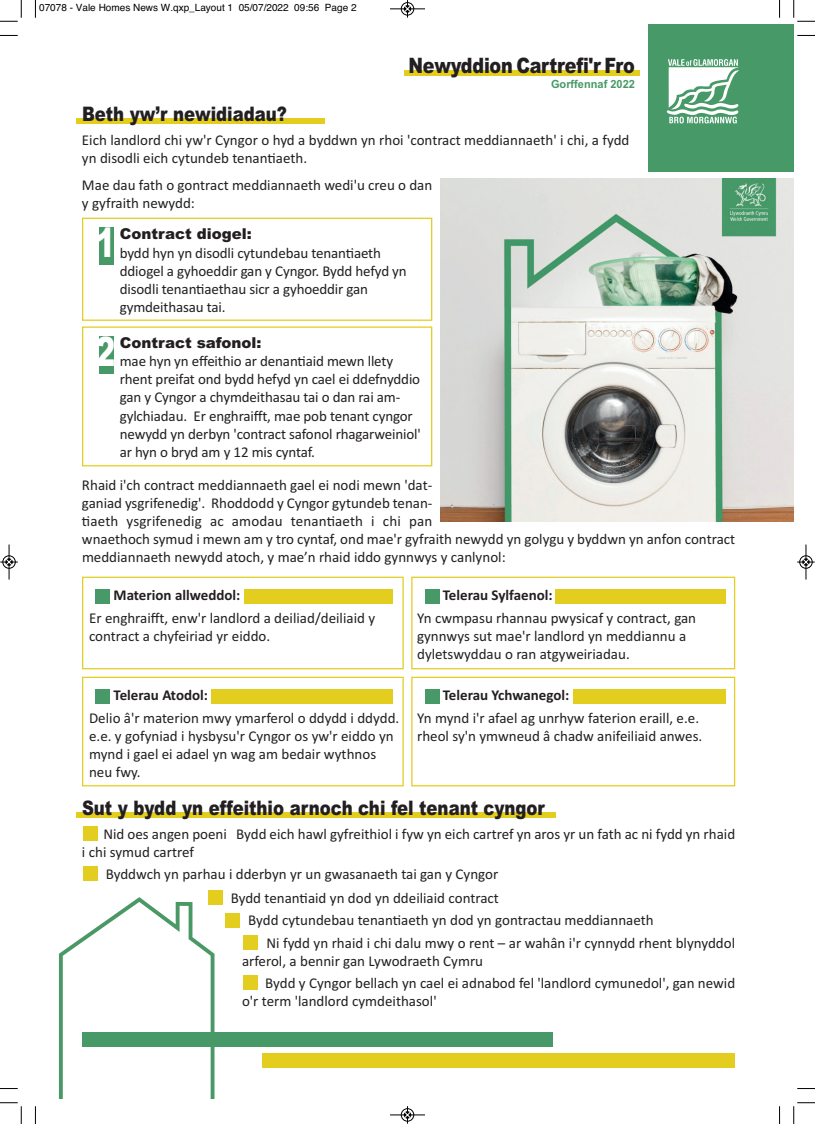
<style>
.page{position:relative;width:815px;height:1124px;background:#fff}
.page>*{position:absolute;margin:0;border:0;box-sizing:border-box;transform-origin:0 0}
.t1{font:900 40.62px "Arial";color:#fff;scale:.71 1}
.t2{font:900 21.25px "Arial";letter-spacing:-.015em;color:#231f20;scale:.83 1}
.t3{font:900 20px "Arial";color:#231f20;scale:.83 1}
.t4{font:15px/18px "Calibri";color:#231f20}
.t5{font:700 15px "Calibri";color:#231f20}
.t6{font:900 15px "Arial";color:#231f20}
.t7{font:700 11.25px "Arial";color:#479967}
.t8{font:10px "Helvetica";color:#000}
</style>
<div class="page">
<div style="left:82px;top:1031px;width:471px;height:15px;background:#479967"></div>
<svg style="left:59px;top:897px;width:155px;height:201px"></svg>
<div style="left:262px;top:1052px;width:473px;height:15px;background:#e3cd1e"></div>
<div style="left:648px;top:24px;width:146px;height:147px;background:#479967"></div>
<svg style="left:667px;top:59px;width:72px;height:64px"></svg>
<div style="left:404px;top:70px;width:236px;height:5px;background:#e3cd1e"></div>
<div style="left:76px;top:118px;width:249px;height:6px;background:#e3cd1e"></div>
<div style="left:76px;top:812px;width:479px;height:6px;background:#e3cd1e"></div>
<img style="left:440px;top:179px;width:354px;height:343px">
<div style="left:82px;top:218px;width:350px;height:103px;border:1px solid #e3cd1e"></div>
<div style="left:99px;top:227px;width:15px;height:38px;background:#479967"></div>
<div style="left:82px;top:326px;width:350px;height:140px;border:1px solid #e3cd1e"></div>
<div style="left:82px;top:576px;width:322px;height:93px;border:1px solid #e3cd1e"></div>
<div style="left:99px;top:336px;width:15px;height:38px;background:#479967"></div>
<div style="left:95px;top:588px;width:15px;height:15px;background:#479967"></div>
<div style="left:411px;top:576px;width:324px;height:93px;border:1px solid #e3cd1e"></div>
<div style="left:425px;top:588px;width:14px;height:15px;background:#479967"></div>
<div style="left:82px;top:676px;width:322px;height:110px;border:1px solid #e3cd1e"></div>
<div style="left:95px;top:688px;width:15px;height:15px;background:#479967"></div>
<div style="left:83px;top:826px;width:15px;height:15px;background:#e3cd1e"></div>
<div style="left:83px;top:866px;width:15px;height:15px;background:#e3cd1e"></div>
<div style="left:208px;top:890px;width:15px;height:15px;background:#e3cd1e"></div>
<div style="left:225px;top:912px;width:15px;height:15px;background:#e3cd1e"></div>
<div style="left:243px;top:935px;width:15px;height:15px;background:#e3cd1e"></div>
<div style="left:243px;top:975px;width:15px;height:15px;background:#e3cd1e"></div>
<div style="left:411px;top:676px;width:324px;height:110px;border:1px solid #e3cd1e"></div>
<div style="left:425px;top:688px;width:14px;height:15px;background:#479967"></div>
<div style="left:244px;top:588px;width:149px;height:15px;background:#e3cd1e"></div>
<div style="left:555px;top:588px;width:171px;height:15px;background:#e3cd1e"></div>
<div style="left:212px;top:688px;width:181px;height:15px;background:#e3cd1e"></div>
<div style="left:573px;top:688px;width:153px;height:15px;background:#e3cd1e"></div>
<svg style="left:35px;top:0;width:1px;height:18px"></svg>
<svg style="left:0;top:35px;width:18px;height:1px"></svg>
<svg style="left:779px;top:0;width:1px;height:18px"></svg>
<svg style="left:797px;top:35px;width:18px;height:1px"></svg>
<svg style="left:35px;top:1106px;width:1px;height:17px"></svg>
<svg style="left:0;top:1088px;width:18px;height:1px"></svg>
<svg style="left:779px;top:1106px;width:1px;height:17px"></svg>
<svg style="left:797px;top:1088px;width:18px;height:1px"></svg>
<svg style="left:0;top:0;width:22px;height:22px"></svg>
<svg style="left:793px;top:0;width:22px;height:22px"></svg>
<svg style="left:0;top:1102px;width:22px;height:21px"></svg>
<svg style="left:793px;top:1102px;width:22px;height:21px"></svg>
<div style="left:401px;top:2px;width:13px;height:14px;border:1px solid #fff;border-radius:50%"></div>
<hr style="left:390px;top:9px;width:35px;height:1px;background:#000">
<div style="left:401px;top:2px;width:13px;height:13px;border:1px solid #000;border-radius:50%"></div>
<svg style="left:404px;top:0;width:7px;height:18px"></svg>
<hr style="left:390px;top:1114px;width:35px;height:1px;background:#000">
<div style="left:401px;top:1108px;width:13px;height:13px;border:1px solid #000;border-radius:50%"></div>
<svg style="left:404px;top:1106px;width:7px;height:17px"></svg>
<div style="left:2px;top:555px;width:14px;height:13px;border:1px solid #fff;border-radius:50%"></div>
<hr style="left:9px;top:544px;width:1px;height:35px;background:#000">
<div style="left:3px;top:555px;width:12px;height:13px;border:1px solid #000;border-radius:50%"></div>
<svg style="left:0;top:558px;width:18px;height:7px"></svg>
<div style="left:799px;top:555px;width:14px;height:13px;border:1px solid #fff;border-radius:50%"></div>
<hr style="left:806px;top:544px;width:1px;height:35px;background:#000">
<div style="left:800px;top:555px;width:12px;height:13px;border:1px solid #000;border-radius:50%"></div>
<svg style="left:797px;top:558px;width:18px;height:7px"></svg>
<p class="t8" style="left:39px;top:2px;width:319px">07078 - Vale Homes News W.qxp_Layout 1 05/07/2022 09:56 Page 2</p>
<h2 class="t2" style="left:409px;top:53px;width:274px">Newyddion Cartrefi'r Fro</h2>
<p class="t7" style="left:551px;top:78px;width:85px">Gorffennaf 2022</p>
<h3 class="t3" style="left:82px;top:102px;width:249px">Beth yw’r newidiadau?</h3>
<p class="t4" style="left:82px;top:130px;width:549px">Eich landlord chi yw'r Cyngor o hyd a byddwn yn rhoi 'contract meddiannaeth' i chi, a fydd yn disodli eich cytundeb tenantiaeth.</p>
<p class="t4" style="left:82px;top:175px;width:352px">Mae dau fath o gontract meddiannaeth wedi'u creu o dan y gyfraith newydd:</p>
<p class="t6" style="left:120px;top:225px;width:133px">Contract diogel:</p>
<h1 class="t1" style="left:96px;top:219px;width:29px">1</h1>
<p class="t4" style="left:120px;top:243px;width:289px">bydd hyn yn disodli cytundebau tenantiaeth ddiogel a gyhoeddir gan y Cyngor. Bydd hefyd yn disodli tenantiaethau sicr a gyhoeddir gan gymdeithasau tai.</p>
<p class="t6" style="left:120px;top:334px;width:143px">Contract safonol:</p>
<h1 class="t1" style="left:96px;top:328px;width:29px">2</h1>
<p class="t4" style="left:120px;top:352px;width:303px">mae hyn yn effeithio ar denantiaid mewn llety rhent preifat ond bydd hefyd yn cael ei ddefnyddio gan y Cyngor a chymdeithasau tai o dan rai am&shy;gylchiadau. Er enghraifft, mae pob tenant cyngor newydd yn derbyn 'contract safonol rhagarweiniol' ar hyn o bryd am y 12 mis cyntaf.</p>
<p class="t4" style="left:82px;top:476px;width:655px">Rhaid i'ch contract meddiannaeth gael ei nodi mewn 'dat-<br>ganiad ysgrifenedig'. Rhoddodd y Cyngor gytundeb tenan-<br>tiaeth ysgrifenedig ac amodau tenantiaeth i chi pan<br>wnaethoch symud i mewn am y tro cyntaf, ond mae'r gyfraith newydd yn golygu y byddwn yn anfon contract meddiannaeth newydd atoch, y mae’n rhaid iddo gynnwys y canlynol:</p>
<p class="t5" style="left:114px;top:586px;width:128px">Materion allweddol:</p>
<p class="t4" style="left:89px;top:609px;width:288px">Er enghraifft, enw'r landlord a deiliad/deiliaid y contract a chyfeiriad yr eiddo.</p>
<p class="t5" style="left:114px;top:686px;width:96px">Telerau Atodol:</p>
<p class="t4" style="left:89px;top:709px;width:312px">Delio â'r materion mwy ymarferol o ddydd i ddydd. e.e. y gofyniad i hysbysu'r Cyngor os yw'r eiddo yn mynd i gael ei adael yn wag am bedair wythnos neu fwy.</p>
<p class="t5" style="left:443px;top:586px;width:111px">Telerau Sylfaenol:</p>
<p class="t4" style="left:417px;top:609px;width:281px">Yn cwmpasu rhannau pwysicaf y contract, gan gynnwys sut mae'r landlord yn meddiannu a dyletswyddau o ran atgyweiriadau.</p>
<p class="t5" style="left:443px;top:686px;width:128px">Telerau Ychwanegol:</p>
<p class="t4" style="left:417px;top:709px;width:287px">Yn mynd i'r afael ag unrhyw faterion eraill, e.e. rheol sy'n ymwneud â chadw anifeiliaid anwes.</p>
<h3 class="t3" style="left:82px;top:796px;width:559px">Sut y bydd yn effeithio arnoch chi fel tenant cyngor</h3>
<p class="t4" style="left:82px;top:824px;width:655px;text-indent:22px">Nid oes angen poeni Bydd eich hawl gyfreithiol i fyw yn eich cartref yn aros yr un fath ac ni fydd yn rhaid i chi symud cartref</p>
<p class="t4" style="left:106px;top:864px;width:394px">Byddwch yn parhau i dderbyn yr un gwasanaeth tai gan y Cyngor</p>
<p class="t4" style="left:231px;top:888px;width:270px">Bydd tenantiaid yn dod yn ddeiliaid contract</p>
<p class="t4" style="left:248px;top:910px;width:407px">Bydd cytundebau tenantiaeth yn dod yn gontractau meddiannaeth</p>
<p class="t4" style="left:266px;top:933px;width:470px">Ni fydd yn rhaid i chi dalu mwy o rent – ar wahân i'r cynnydd rhent blynyddol</p>
<p class="t4" style="left:265px;top:949px;width:471px;line-height:22px;text-indent:-23px">arferol, a bennir gan Lywodraeth Cymru<br>Bydd y Cyngor bellach yn cael ei adnabod fel 'landlord cymunedol', gan newid</p>
<p class="t4" style="left:242px;top:991px;width:196px">o'r term 'landlord cymdeithasol'</p>
</div>
